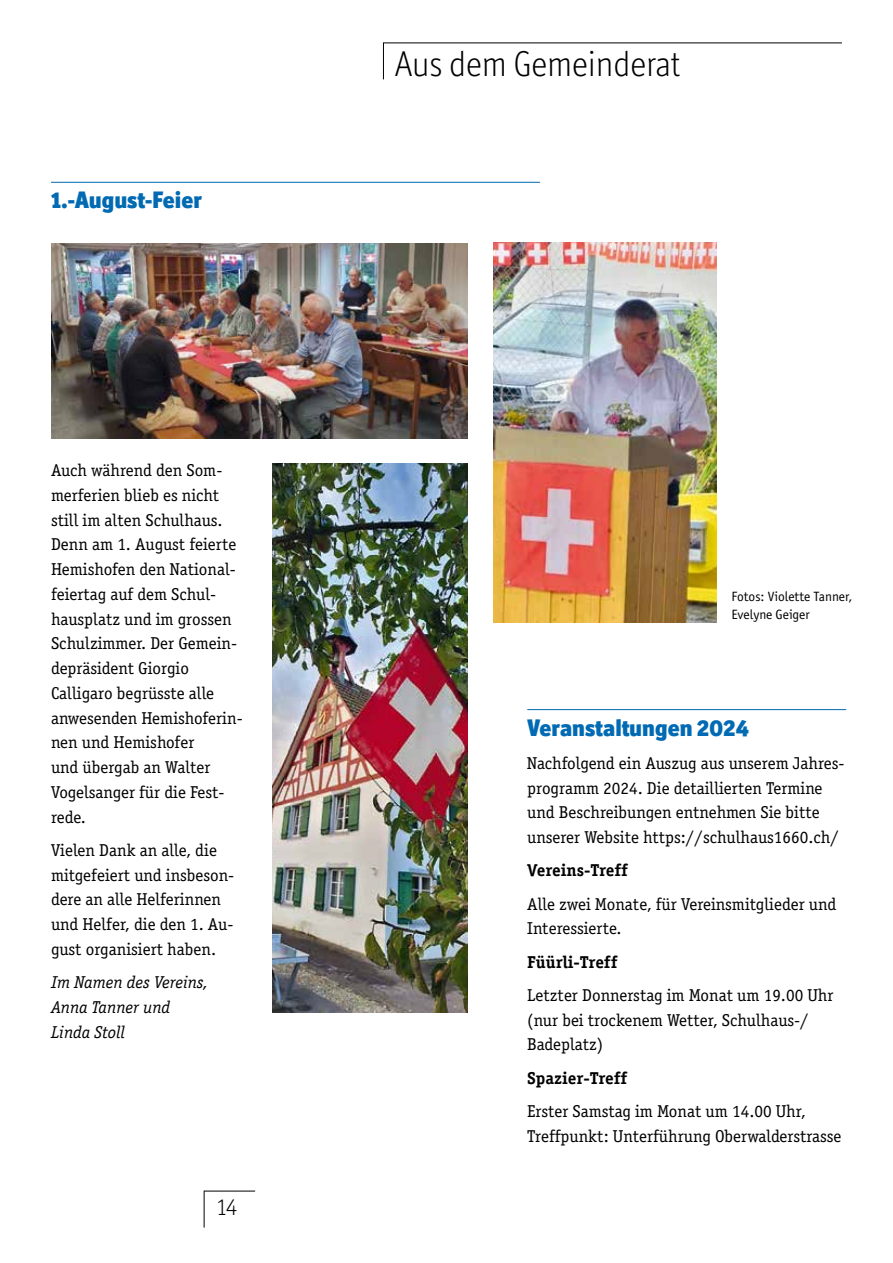
<style>
.page{position:relative;width:893px;height:1263px;background:#fff}
.page>*{position:absolute;margin:0;border:0;box-sizing:border-box;transform-origin:0 0}
.t1{font:300 36px "Officina Display ITC Std";color:#000}
.t2{font:900 24px "Officina Display ITC Std";letter-spacing:.015em;color:#006ab3}
.t3{font:300 24px "Officina Display ITC Std";color:#000}
.t4{font:17.25px/24.8px "Officina Serif Std";color:#000}
.t5{font:italic 17.25px/24.8px "Officina Serif Std";color:#000}
.t6{font:700 17.25px "Officina Serif Std";color:#000}
.t7{font:13.5px/18px "Officina Sans Std";color:#000}
</style>
<div class="page">
<hr style="left:204px;top:1191px;width:51px;height:1px;background:#000">
<hr style="left:204px;top:1191px;width:1px;height:36px;background:#000">
<hr style="left:383px;top:43px;width:459px;height:1px;background:#000">
<hr style="left:383px;top:43px;width:1px;height:36px;background:#000">
<hr style="left:51px;top:182px;width:489px;height:1px;background:#006ab3">
<img style="left:272px;top:464px;width:196px;height:548px">
<img style="left:493px;top:242px;width:223px;height:380px">
<img style="left:51px;top:243px;width:416px;height:196px">
<hr style="left:527px;top:709px;width:319px;height:1px;background:#006ab3">
<h2 class="t2" style="left:51px;top:186px;width:153px">1.-August-Feier</h2>
<p class="t4" style="left:51px;top:458px;width:193px">Auch während den Som&shy;merferien blieb es nicht still im alten Schulhaus.<br>Denn am 1. August feierte<br>Hemishofen den National&shy;feiertag auf dem Schul&shy;hausplatz und im grossen<br>Schulzimmer. Der Gemein&shy;depräsident Giorgio<br>Calligaro begrüsste alle anwesenden Hemishoferin&shy;nen und Hemishofer<br>und übergab an Walter<br>Vogelsanger für die Fest&shy;rede.</p>
<p class="t4" style="left:51px;top:838px;width:185px">Vielen Dank an alle, die mitgefeiert und insbeson&shy;dere an alle Helferinnen und Helfer, die den 1. Au&shy;gust organisiert haben.</p>
<p class="t5" style="left:51px;top:970px;width:159px">Im Namen des Vereins,<br>Anna Tanner und<br>Linda Stoll</p>
<h2 class="t3" style="left:217px;top:1192px;width:22px">14</h2>
<h1 class="t1" style="left:395px;top:43px;width:287px">Aus dem Gemeinderat</h1>
<p class="t7" style="left:731px;top:588px;width:122px">Fotos: Violette Tanner,<br>Evelyne Geiger</p>
<h2 class="t2" style="left:527px;top:713px;width:223px">Veranstaltungen 2024</h2>
<p class="t4" style="left:527px;top:750px;width:319px">Nachfolgend ein Auszug aus unserem Jahres&shy;programm 2024. Die detaillierten Termine und Beschreibungen entnehmen Sie bitte unserer Website https://schulhaus1660.ch/</p>
<p class="t6" style="left:527px;top:860px;width:102px">Vereins-Treff</p>
<p class="t4" style="left:527px;top:891px;width:311px">Alle zwei Monate, für Vereinsmitglieder und<br>Interessierte.</p>
<p class="t6" style="left:527px;top:951px;width:92px">Füürli-Treff</p>
<p class="t4" style="left:527px;top:983px;width:308px">Letzter Donnerstag im Monat um 19.00 Uhr (nur bei trockenem Wetter, Schulhaus-/<br>Badeplatz)</p>
<p class="t6" style="left:527px;top:1067px;width:101px">Spazier-Treff</p>
<p class="t4" style="left:527px;top:1099px;width:316px">Erster Samstag im Monat um 14.00 Uhr,<br>Treffpunkt: Unterführung Oberwalderstrasse</p>
</div>
